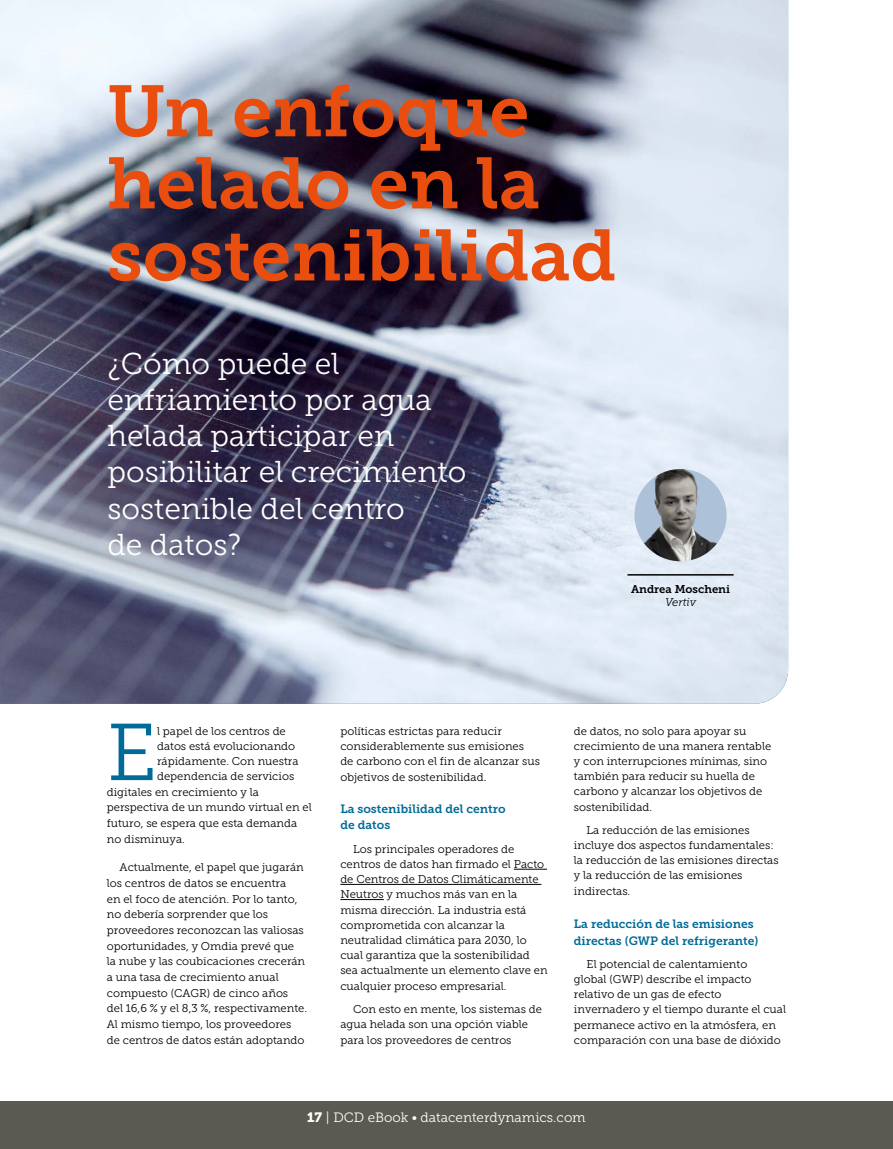
<style>
.page{position:relative;width:893px;height:1149px;background:#fff}
.page>*{position:absolute;margin:0;border:0;box-sizing:border-box;transform-origin:0 0}
.t1{font:80.25px "Museo Slab 300";color:#006b98}
.t2{font:72px/72px "Museo Slab 700";color:#e94e0f}
.t3{font:30px/36px "Museo Slab 300";color:#fff}
.t4{font:13.5px "Museo Slab 300";color:#fff}
.t5{font:12px/16.6px "Museo Slab 700";color:#006b98}
.t6{font:11.25px/15.1px "Museo Slab 300";color:#000}
.t7{font:11.25px "Museo Slab 700";color:#000}
.t8{font:italic 11.25px "Museo Slab 300";color:#000}
.s1{font-family:"Museo Slab 900"}
.s2{font-family:"Museo 300"}
</style>
<div class="page">
<div style="left:0;top:1101px;width:893px;height:47px;background:#5a5952"></div>
<img style="left:0;top:0;width:788px;height:703px">
<hr style="left:514px;top:868px;width:33px;height:1px;background:#000">
<hr style="left:340px;top:883px;width:201px;height:1px;background:#000">
<hr style="left:340px;top:899px;width:44px;height:1px;background:#000">
<hr style="left:627px;top:574px;width:107px;height:1px;background:#000">
<img style="left:634px;top:469px;width:93px;height:92px;border-radius:46px">
<h2 class="t2" style="left:107px;top:76px;width:511px">Un enfoque helado en la sostenibilidad</h2>
<h3 class="t3" style="left:107px;top:346px;width:360px">¿Cómo puede el enfriamiento por agua helada participar en posibilitar el crecimiento sostenible del centro<br>de datos?</h3>
<p class="t7" style="left:631px;top:582px;width:101px">Andrea Moscheni</p>
<p class="t8" style="left:665px;top:596px;width:33px">Vertiv</p>
<h1 class="t1" style="left:107px;top:708px;width:52px">E</h1>
<p class="t6" style="left:157px;top:723px;width:130px">l papel de los centros de</p>
<p class="t6" style="left:157px;top:738px;width:140px">datos está evolucionando</p>
<p class="t6" style="left:157px;top:753px;width:143px">rápidamente. Con nuestra</p>
<p class="t6" style="left:157px;top:768px;width:139px">dependencia de servicios</p>
<p class="t6" style="left:107px;top:784px;width:154px">digitales en crecimiento y la</p>
<p class="t6" style="left:107px;top:799px;width:206px">perspectiva de un mundo virtual en el</p>
<p class="t6" style="left:107px;top:815px;width:192px">futuro, se espera que esta demanda</p>
<p class="t6" style="left:107px;top:831px;width:80px">no disminuya.</p>
<p class="t6" style="left:107px;top:859px;width:202px;line-height:15.6px;text-indent:13px">Actualmente, el papel que jugarán los centros de datos se encuentra<br>en el foco de atención. Por lo tanto, no debería sorprender que los proveedores reconozcan las valiosas oportunidades, y Omdia prevé que<br>la nube y las coubicaciones crecerán a una tasa de crecimiento anual compuesto (CAGR) de cinco años del 16,6 % y el 8,3 %, respectivamente.<br>Al mismo tiempo, los proveedores de centros de datos están adoptando</p>
<p class="t6" style="left:340px;top:723px;width:201px">políticas estrictas para reducir considerablemente sus emisiones de carbono con el fin de alcanzar sus objetivos de sostenibilidad.</p>
<p class="t5" style="left:340px;top:799px;width:167px">La sostenibilidad del centro de datos</p>
<p class="t6" style="left:340px;top:841px;width:209px;text-indent:13px">Los principales operadores de centros de datos han firmado el Pacto de Centros de Datos Climáticamente Neutros y muchos más van en la misma dirección. La industria está comprometida con alcanzar la neutralidad climática para 2030, lo cual garantiza que la sostenibilidad sea actualmente un elemento clave en cualquier proceso empresarial.</p>
<p class="t6" style="left:340px;top:1001px;width:203px;text-indent:13px">Con esto en mente, los sistemas de agua helada son una opción viable para los proveedores de centros</p>
<p class="t6" style="left:574px;top:723px;width:199px">de datos, no solo para apoyar su crecimiento de una manera rentable y con interrupciones mínimas, sino también para reducir su huella de carbono y alcanzar los objetivos de sostenibilidad.</p>
<p class="t6" style="left:574px;top:822px;width:206px;text-indent:13px">La reducción de las emisiones incluye dos aspectos fundamentales: la reducción de las emisiones directas y la reducción de las emisiones indirectas.</p>
<p class="t5" style="left:574px;top:915px;width:186px">La reducción de las emisiones directas (GWP del refrigerante)</p>
<p class="t6" style="left:574px;top:956px;width:214px;text-indent:13px">El potencial de calentamiento<br>global (GWP) describe el impacto relativo de un gas de efecto invernadero y el tiempo durante el cual permanece activo en la atmósfera, en comparación con una base de dióxido</p>
<p class="t4" style="left:307px;top:1109px;width:280px"><span class="s1">17</span> <span class="s2">|</span> DCD eBook • datacenterdynamics.com</p>
</div>
